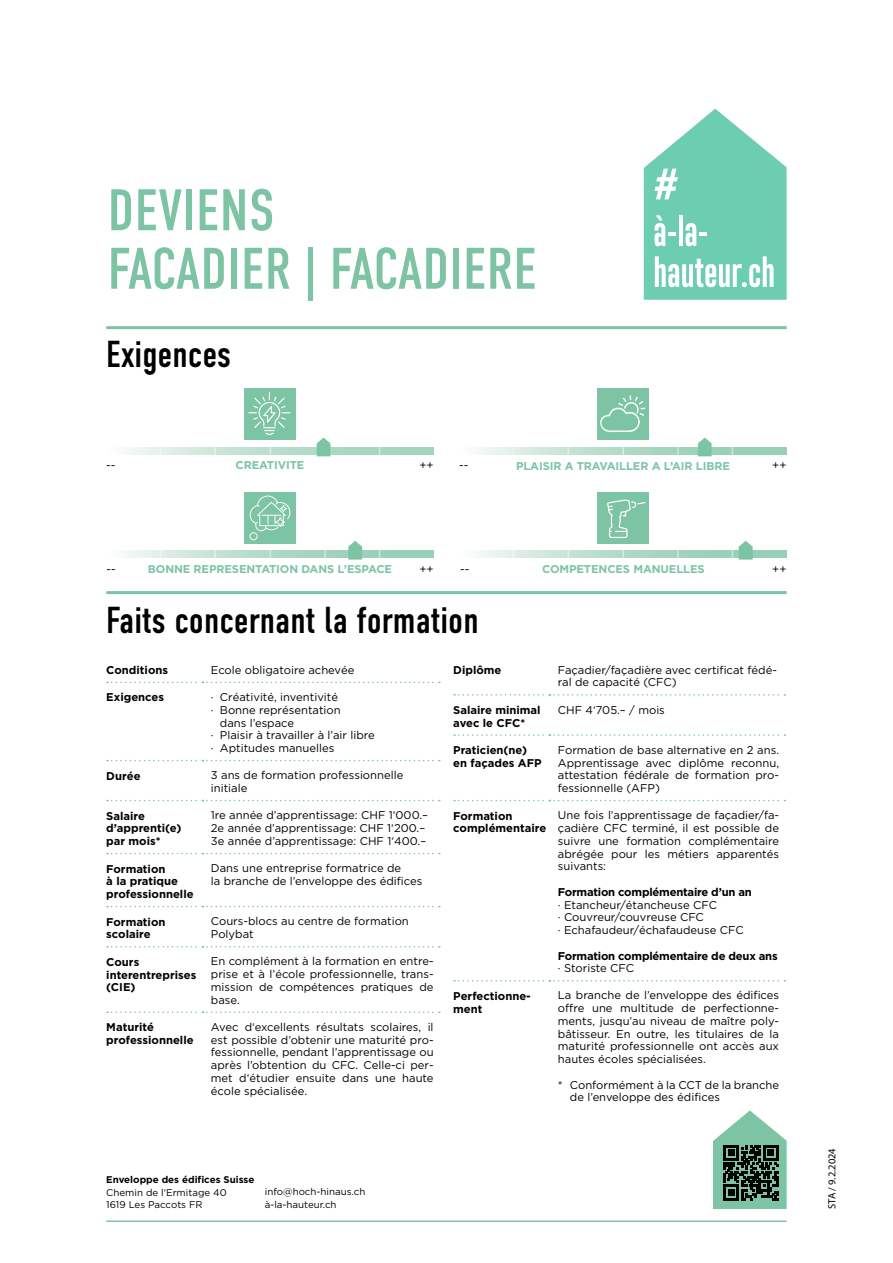
<style>
.page{position:relative;width:893px;height:1263px;background:#fff}
.page>*{position:absolute;margin:0;border:0;box-sizing:border-box;transform-origin:0 0}
.t1{font:58.5px/58.5px "DIN Condensed";letter-spacing:.01em;color:#7dc4a5}
.t2{font:37.5px "DIN Condensed";color:#000}
.t3{font:11.25px/12.8px "Gotham";color:#000}
.t4{font:700 11.25px/12.8px "Gotham";color:#000}
.t5{font:700 11.25px "Gotham";letter-spacing:-.01em;color:#7dc4a5}
.t6{font:700 11.25px "Gotham";letter-spacing:-.02em;color:#000}
.t7{font:10.5px "Myriad Pro";color:#000}
.t8{font:9.75px/12.8px "Gotham";color:#000}
.t9{font:700 9.75px "Gotham";color:#000}
</style>
<div class="page">
<hr style="left:106px;top:1220px;width:681px;height:2px;background:#7dc4a5">
<hr style="left:106px;top:326px;width:681px;height:3px;background:#7dc4a5">
<hr style="left:106px;top:591px;width:681px;height:3px;background:#7dc4a5">
<svg style="left:127px;top:448px;width:307px;height:6px;background:#bfe1d1"></svg>
<svg style="left:478px;top:448px;width:309px;height:6px;background:#b7ddcb"></svg>
<svg style="left:478px;top:551px;width:309px;height:6px;background:#b7ddcb"></svg>
<svg style="left:125px;top:551px;width:309px;height:6px;background:#b7ddcb"></svg>
<svg style="left:567px;top:447px;width:2px;height:8px"></svg>
<svg style="left:622px;top:447px;width:2px;height:8px"></svg>
<svg style="left:677px;top:447px;width:2px;height:8px"></svg>
<svg style="left:567px;top:550px;width:2px;height:8px"></svg>
<svg style="left:622px;top:550px;width:2px;height:8px"></svg>
<svg style="left:677px;top:550px;width:2px;height:8px"></svg>
<svg style="left:324px;top:550px;width:2px;height:8px"></svg>
<svg style="left:317px;top:438px;width:13px;height:18px"></svg>
<svg style="left:698px;top:438px;width:14px;height:18px"></svg>
<svg style="left:348px;top:541px;width:14px;height:19px"></svg>
<svg style="left:739px;top:541px;width:14px;height:19px"></svg>
<svg style="left:107px;top:682px;width:333px;height:1px"></svg>
<svg style="left:107px;top:760px;width:333px;height:1px"></svg>
<svg style="left:107px;top:800px;width:333px;height:1px"></svg>
<svg style="left:107px;top:853px;width:333px;height:1px"></svg>
<svg style="left:107px;top:906px;width:333px;height:1px"></svg>
<svg style="left:107px;top:946px;width:333px;height:1px"></svg>
<svg style="left:107px;top:1011px;width:333px;height:2px"></svg>
<svg style="left:454px;top:694px;width:331px;height:2px"></svg>
<svg style="left:454px;top:734px;width:331px;height:2px"></svg>
<svg style="left:454px;top:800px;width:331px;height:1px"></svg>
<svg style="left:454px;top:980px;width:331px;height:1px"></svg>
<div style="left:244px;top:389px;width:52px;height:51px;background:#7dc4a5"></div>
<svg style="left:248px;top:392px;width:43px;height:43px"></svg>
<div style="left:244px;top:492px;width:52px;height:51px;background:#7dc4a5"></div>
<svg style="left:249px;top:496px;width:41px;height:44px"></svg>
<div style="left:597px;top:389px;width:51px;height:51px;background:#7dc4a5"></div>
<svg style="left:600px;top:395px;width:46px;height:37px"></svg>
<div style="left:597px;top:492px;width:51px;height:51px;background:#7dc4a5"></div>
<svg style="left:607px;top:499px;width:39px;height:39px"></svg>
<svg style="left:644px;top:109px;width:143px;height:191px"></svg>
<svg style="left:713px;top:1110px;width:74px;height:99px"></svg>
<div style="left:728px;top:1189px;width:6px;height:7px;background:#000"></div>
<h1 class="t1" style="left:108px;top:182px;width:430px">DEVIENS<br>FACADIER | FACADIERE</h1>
<h2 class="t2" style="left:106px;top:334px;width:126px">Exigences</h2>
<p class="t3" style="left:106px;top:459px;width:11px">--</p>
<p class="t5" style="left:236px;top:459px;width:70px">CREATIVITE</p>
<p class="t3" style="left:419px;top:459px;width:16px">++</p>
<p class="t3" style="left:459px;top:459px;width:11px">--</p>
<p class="t5" style="left:516px;top:459px;width:215px">PLAISIR A TRAVAILLER A L’AIR LIBRE</p>
<p class="t3" style="left:772px;top:459px;width:16px">++</p>
<p class="t3" style="left:106px;top:562px;width:11px">--</p>
<p class="t5" style="left:148px;top:562px;width:246px">BONNE REPRESENTATION DANS L’ESPACE</p>
<p class="t3" style="left:419px;top:562px;width:16px">++</p>
<p class="t3" style="left:460px;top:562px;width:11px">--</p>
<p class="t5" style="left:542px;top:562px;width:164px">COMPETENCES MANUELLES</p>
<p class="t3" style="left:772px;top:562px;width:16px">++</p>
<h2 class="t2" style="left:106px;top:599px;width:374px">Faits concernant la formation</h2>
<p class="t4" style="left:106px;top:663px;width:63px">Conditions</p>
<p class="t3" style="left:211px;top:663px;width:145px">Ecole obligatoire achevée</p>
<p class="t4" style="left:106px;top:691px;width:59px">Exigences</p>
<p class="t3" style="left:211px;top:690px;width:129px">· Créativité, inventivité</p>
<p class="t3" style="left:211px;top:703px;width:131px">· Bonne représentation</p>
<p class="t3" style="left:220px;top:716px;width:76px">dans l’espace</p>
<p class="t3" style="left:211px;top:729px;width:165px">· Plaisir à travailler à l’air libre</p>
<p class="t3" style="left:211px;top:741px;width:125px">· Aptitudes manuelles</p>
<p class="t4" style="left:106px;top:769px;width:36px">Durée</p>
<p class="t3" style="left:211px;top:769px;width:194px">3 ans de formation professionnelle initiale</p>
<p class="t4" style="left:106px;top:809px;width:77px">Salaire d’apprenti(e) par mois*</p>
<p class="t3" style="left:211px;top:809px;width:219px">1re année d’apprentissage: CHF 1‘000.–<br>2e année d’apprentissage: CHF 1‘200.–<br>3e année d’apprentissage: CHF 1‘400.–</p>
<p class="t4" style="left:106px;top:862px;width:89px">Formation<br>à la pratique professionnelle</p>
<p class="t3" style="left:211px;top:862px;width:213px">Dans une entreprise formatrice de<br>la branche de l’enveloppe des édifices</p>
<p class="t4" style="left:106px;top:915px;width:61px">Formation scolaire</p>
<p class="t3" style="left:211px;top:915px;width:199px">Cours-blocs au centre de formation<br>Polybat</p>
<p class="t4" style="left:106px;top:955px;width:92px">Cours interentreprises (CIE)</p>
<p class="t3" style="left:211px;top:955px;width:224px;text-align:justify">En complément à la formation en entre&shy;prise et à l’école professionnelle, trans&shy;mission de compétences pratiques de base.</p>
<p class="t4" style="left:106px;top:1020px;width:89px">Maturité professionnelle</p>
<p class="t3" style="left:211px;top:1020px;width:224px;text-align:justify">Avec d‘excellents résultats scolaires, il est possible d’obtenir une maturité pro&shy;fessionnelle, pendant l’apprentissage ou après l’obtention du CFC. Celle-ci per&shy;met d‘étudier ensuite dans une haute école spécialisée.</p>
<p class="t4" style="left:453px;top:663px;width:50px">Diplôme</p>
<p class="t3" style="left:558px;top:663px;width:221px">Façadier/façadière avec certificat fédé&shy;ral de capacité (CFC)</p>
<p class="t4" style="left:453px;top:703px;width:89px">Salaire minimal avec le CFC*</p>
<p class="t3" style="left:558px;top:703px;width:109px">CHF 4‘705.– / mois</p>
<p class="t4" style="left:453px;top:743px;width:90px">Praticien(ne) en façades AFP</p>
<p class="t3" style="left:558px;top:743px;width:223px;text-align:justify">Formation de base alternative en 2 ans.<br>Apprentissage avec diplôme reconnu, attestation fédérale de formation pro&shy;fessionnelle (AFP)</p>
<p class="t4" style="left:453px;top:809px;width:95px">Formation complémentaire</p>
<p class="t3" style="left:558px;top:809px;width:223px;text-align:justify">Une fois l’apprentissage de façadier/fa&shy;çadière CFC terminé, il est possible de suivre une formation complémentaire abrégée pour les métiers apparentés suivants:</p>
<p class="t6" style="left:558px;top:885px;width:195px">Formation complémentaire d’un an</p>
<p class="t3" style="left:558px;top:898px;width:187px">· Etancheur/étancheuse CFC<br>· Couvreur/couvreuse CFC<br>· Echafaudeur/échafaudeuse CFC</p>
<p class="t6" style="left:558px;top:949px;width:221px">Formation complémentaire de deux ans</p>
<p class="t3" style="left:558px;top:962px;width:78px">· Storiste CFC</p>
<p class="t4" style="left:453px;top:989px;width:79px">Perfectionne&shy;ment</p>
<p class="t3" style="left:558px;top:989px;width:223px;text-align:justify">La branche de l’enveloppe des édifices offre une multitude de perfectionne&shy;ments, jusqu’au niveau de maître poly&shy;bâtisseur. En outre, les titulaires de la maturité professionnelle ont accès aux hautes écoles spécialisées.</p>
<p class="t3" style="left:570px;top:1078px;width:211px;text-indent:-12px">* Conformément à la CCT de la branche de l’enveloppe des édifices</p>
<p class="t9" style="left:106px;top:1174px;width:150px">Enveloppe des édifices Suisse</p>
<p class="t8" style="left:106px;top:1185px;width:122px">Chemin de l‘Ermitage 40<br>1619 Les Paccots FR</p>
<p class="t8" style="left:265px;top:1185px;width:102px">info@hoch-hinaus.ch à-la-hauteur.ch</p>
<p class="t7" style="left:826px;top:1209px;width:62px;rotate:-90deg">STA / 9.2.2024</p>
</div>
